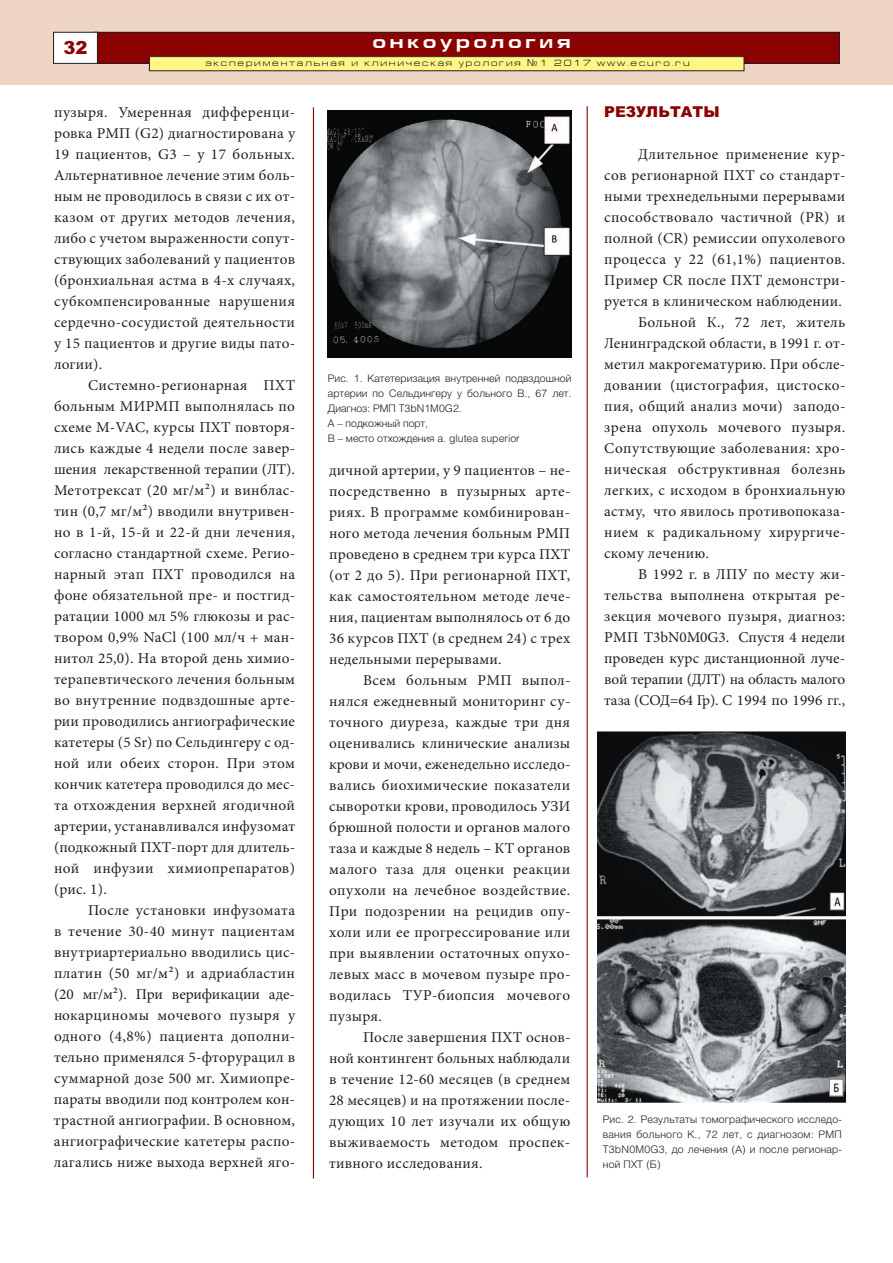
<style>
.page{position:relative;width:893px;height:1263px;background:#fff}
.page>*{position:absolute;margin:0;border:0;box-sizing:border-box;transform-origin:0 0}
.t1{font:700 18px "Europe Ext";letter-spacing:.2em;color:#fff}
.t2{font:900 18px "Arial";color:#8b0202}
.t3{font:15px/21px "Minion Pro";letter-spacing:.02em;color:#231f20;text-align:justify}
.t4{font:15px "Minion Pro";letter-spacing:-.005em;color:#231f20}
.t5{font:15px "Minion Pro";letter-spacing:-.015em;color:#231f20}
.t6{font:900 15px "Arial";color:#8b0202}
.t7{font:300 10.5px/15px "Helvetica";letter-spacing:.01em;color:#231f20}
.t8{font:9px "Europe Ext Normal";letter-spacing:.2em;color:#231f20}
.s1{font-family:"Europe"}
</style>
<div class="page">
<div style="left:0;top:0;width:893px;height:85px;background:#eed5c4"></div>
<div style="left:94px;top:32px;width:745px;height:31px;background:#8b0202"></div>
<div style="left:94px;top:32px;width:746px;height:32px;border:1px solid #231f20"></div>
<div style="left:54px;top:32px;width:43px;height:31px;background:#fff"></div>
<div style="left:53px;top:32px;width:45px;height:32px;border:1px solid #231f20"></div>
<div style="left:149px;top:57px;width:595px;height:14px;background:#fff685"></div>
<div style="left:149px;top:56px;width:595px;height:15px;border:1px solid #231f20"></div>
<hr style="left:587px;top:106px;width:1px;height:1071px;background:#8b0202">
<hr style="left:313px;top:107px;width:1px;height:1071px;background:#8b0202">
<img style="left:328px;top:111px;width:244px;height:246px">
<img style="left:597px;top:731px;width:248px;height:371px">
<p class="t2" style="left:64px;top:37px;width:26px">32</p>
<p class="t1" style="left:372px;top:31px;width:200px">онкоурология</p>
<p class="t8" style="left:205px;top:58px;width:486px">экспериментальная и клиническая урология <span class="s1">¹</span>1 2017 www.ecuro.ru</p>
<p class="t3" style="left:54px;top:103px;width:243px">пузыря. Умеренная дифференци&shy;ровка РМП (G2) диагностирована у 19 пациентов, G3 – у 17 больных.<br>Альтернативное лечение этим боль&shy;ным не проводилось в связи с их от&shy;казом от других методов лечения, либо с учетом выраженности сопут&shy;ствующих заболеваний у пациентов (бронхиальная астма в 4-х случаях, субкомпенсированные нарушения сердечно-сосудистой деятельности у 15 пациентов и другие виды пато&shy;логии).</p>
<p class="t3" style="left:54px;top:376px;width:243px;text-indent:34px">Системно-регионарная ПХТ больным МИРМП выполнялась по схеме M-VAC, курсы ПХТ повторя&shy;лись каждые 4 недели после завер&shy;шения лекарственной терапии (ЛТ).<br>Метотрексат (20 мг/м²) и винблас&shy;тин (0,7 мг/м²) вводили внутривен&shy;но в 1-й, 15-й и 22-й дни лечения, согласно стандартной схеме. Регио&shy;нарный этап ПХТ проводился на фоне обязательной пре- и постгид&shy;ратации 1000 мл 5% глюкозы и рас&shy;твором 0,9% NaCl (100 мл/ч + ман&shy;нитол 25,0). На второй день химио&shy;терапевтического лечения больным во внутренние подвздошные арте&shy;рии проводились ангиографические катетеры (5 Sr) по Сельдингеру с од&shy;ной или обеих сторон. При этом кончик катетера проводился до мес&shy;та отхождения верхней ягодичной артерии, устанавливался инфузомат (подкожный ПХТ-порт для длитель&shy;ной инфузии химиопрепаратов) (рис. 1).</p>
<p class="t3" style="left:54px;top:901px;width:243px;text-indent:34px">После установки инфузомата в течение 30-40 минут пациентам внутриартериально вводились цис&shy;платин (50 мг/м²) и адриабластин (20 мг/м²). При верификации аде&shy;нокарциномы мочевого пузыря у одного (4,8%) пациента дополни&shy;тельно применялся 5-фторурацил в суммарной дозе 500 мг. Химиопре&shy;параты вводили под контролем кон&shy;трастной ангиографии. В основном, ангиографические катетеры распо&shy;лагались ниже выхода верхней яго-</p>
<p class="t7" style="left:328px;top:370px;width:245px">Рис. 1. Катетеризация внутренней подвздошной артерии по Сельдингеру у больного В., 67 лет.<br>Диагноз: РМП T3bN1M0G2.<br>А – подкожный порт,<br>В – место отхождения a. glutea superior</p>
<p class="t3" style="left:329px;top:461px;width:243px">дичной артерии, у 9 пациентов – не&shy;посредственно в пузырных арте&shy;риях. В программе комбинирован&shy;ного метода лечения больным РМП проведено в среднем три курса ПХТ (от 2 до 5). При регионарной ПХТ, как самостоятельном методе лече&shy;ния, пациентам выполнялось от 6 до 36 курсов ПХТ (в среднем 24) с трех недельными перерывами.</p>
<p class="t3" style="left:329px;top:671px;width:243px;text-indent:34px">Всем больным РМП выпол&shy;нялся ежедневный мониторинг су&shy;точного диуреза, каждые три дня оценивались клинические анализы крови и мочи, еженедельно исследо&shy;вались биохимические показатели сыворотки крови, проводилось УЗИ брюшной полости и органов малого таза и каждые 8 недель – КТ органов малого таза для оценки реакции опухоли на лечебное воздействие.<br>При подозрении на рецидив опу&shy;холи или ее прогрессирование или при выявлении остаточных опухо&shy;левых масс в мочевом пузыре про&shy;водилась ТУР-биопсия мочевого пузыря.</p>
<p class="t3" style="left:329px;top:1028px;width:243px;text-indent:34px">После завершения ПХТ основ&shy;ной контингент больных наблюдали в течение 12-60 месяцев (в среднем 28 месяцев) и на протяжении после&shy;дующих 10 лет изучали их общую выживаемость методом проспек&shy;тивного исследования.</p>
<p class="t6" style="left:604px;top:103px;width:117px">РЕЗУЛЬТАТЫ</p>
<p class="t3" style="left:638px;top:145px;width:209px">Длительное применение кур-</p>
<p class="t3" style="left:604px;top:166px;width:243px">сов регионарной ПХТ со стандарт-</p>
<p class="t3" style="left:604px;top:187px;width:243px">ными трехнедельными перерывами</p>
<p class="t3" style="left:604px;top:208px;width:243px">способствовало частичной (PR) и</p>
<p class="t3" style="left:604px;top:229px;width:243px">полной (CR) ремиссии опухолевого</p>
<p class="t3" style="left:604px;top:250px;width:243px">процесса у 22 (61,1%) пациентов.</p>
<p class="t3" style="left:604px;top:271px;width:243px">Пример CR после ПХТ демонстри-</p>
<p class="t3" style="left:604px;top:292px;width:239px">руется в клиническом наблюдении.</p>
<p class="t3" style="left:638px;top:313px;width:209px">Больной К., 72 лет, житель</p>
<p class="t3" style="left:604px;top:334px;width:243px">Ленинградской области, в 1991 г. от-</p>
<p class="t3" style="left:604px;top:355px;width:243px">метил макрогематурию. При обсле-</p>
<p class="t3" style="left:604px;top:376px;width:243px">довании (цистография, цистоско-</p>
<p class="t3" style="left:604px;top:397px;width:243px">пия, общий анализ мочи) заподо-</p>
<p class="t3" style="left:604px;top:418px;width:243px">зрена опухоль мочевого пузыря.</p>
<p class="t3" style="left:604px;top:439px;width:243px">Сопутствующие заболевания: хро-</p>
<p class="t3" style="left:604px;top:460px;width:243px">ническая обструктивная болезнь</p>
<p class="t3" style="left:604px;top:481px;width:243px">легких, с исходом в бронхиальную</p>
<p class="t3" style="left:604px;top:502px;width:243px">астму, что явилось противопоказа-</p>
<p class="t3" style="left:604px;top:523px;width:243px">нием к радикальному хирургиче-</p>
<p class="t3" style="left:604px;top:544px;width:106px">скому лечению.</p>
<p class="t3" style="left:638px;top:565px;width:209px">В 1992 г. в ЛПУ по месту жи-</p>
<p class="t3" style="left:604px;top:586px;width:243px">тельства выполнена открытая ре-</p>
<p class="t3" style="left:604px;top:607px;width:243px">зекция мочевого пузыря, диагноз:</p>
<p class="t4" style="left:604px;top:632px;width:243px">РМП T3bN0M0G3. Спустя 4 недели</p>
<p class="t4" style="left:604px;top:653px;width:242px">проведен курс дистанционной луче-</p>
<p class="t5" style="left:604px;top:674px;width:243px">вой терапии (ДЛТ) на область малого</p>
<p class="t3" style="left:604px;top:691px;width:243px">таза (СОД=64 Гр). С 1994 по 1996 гг.,</p>
<p class="t7" style="left:603px;top:1111px;width:241px;text-align:justify">Рис. 2. Результаты томографического исследо&shy;вания больного К., 72 лет, с диагнозом: РМП T3bN0M0G3, до лечения (А) и после регионар&shy;ной ПХТ (Б)</p>
</div>
